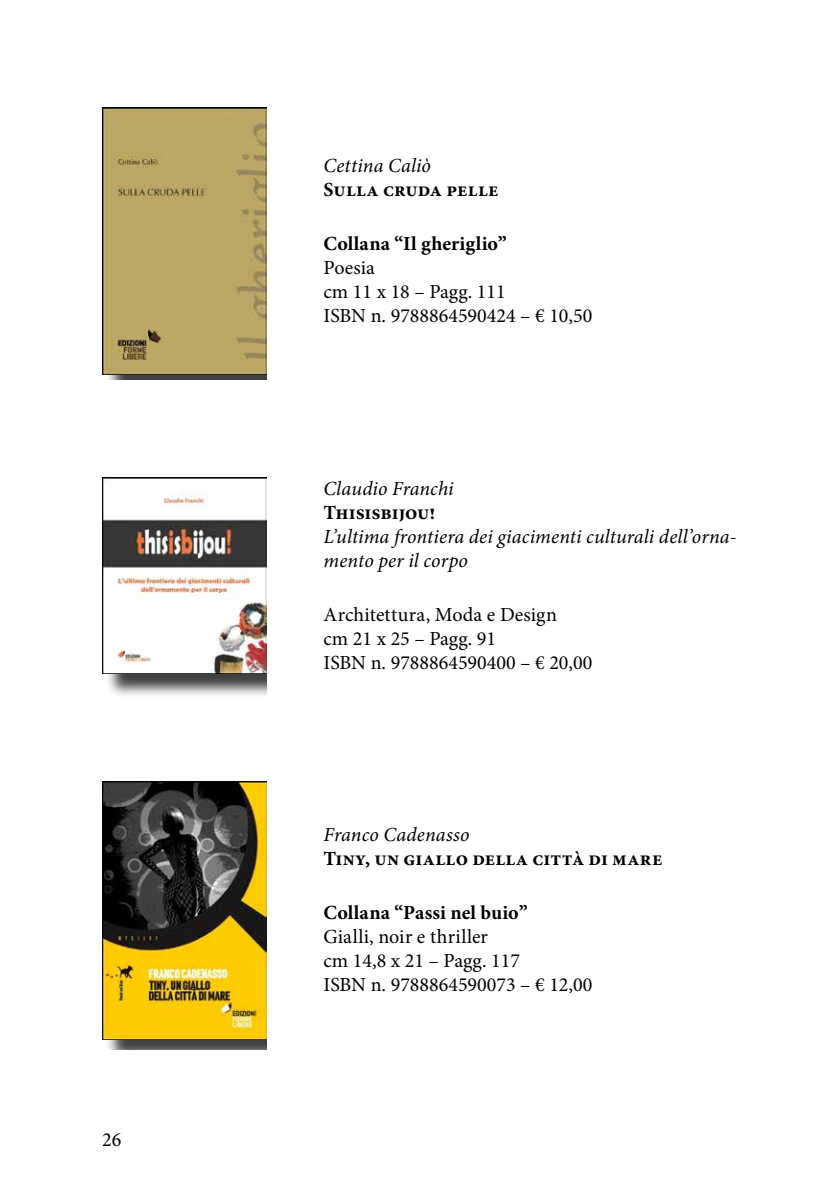
<style>
.page{position:relative;width:840px;height:1191px;background:#fff}
.page>*{position:absolute;margin:0;border:0;box-sizing:border-box;transform-origin:0 0}
.t1{font:20px/24px "Minion Pro";color:#000}
.t2{font:italic 20px/24px "Minion Pro";letter-spacing:.005em;color:#000}
.t3{font:700 20px "Minion Pro";letter-spacing:.01em;color:#000}
</style>
<div class="page">
<div style="left:105px;top:784px;width:161px;height:265px;background:#000;opacity:.75"></div>
<img style="left:102px;top:781px;width:164px;height:258px">
<div style="left:105px;top:481px;width:161px;height:217px;background:#000;opacity:.75"></div>
<img style="left:102px;top:478px;width:164px;height:195px">
<img style="left:102px;top:107px;width:164px;height:268px">
<p class="t1" style="left:102px;top:1127px;width:21px">26</p>
<p class="t2" style="left:323px;top:154px;width:109px">Cettina Caliò</p>
<p class="t3" style="left:323px;top:176px;width:176px">Sulla cruda pelle</p>
<p class="t3" style="left:323px;top:229px;width:185px">Collana “Il gheriglio”</p>
<p class="t1" style="left:323px;top:256px;width:270px">Poesia<br>cm 11 x 18 – Pagg. 111<br>ISBN n. 9788864590424 – € 10,50</p>
<p class="t2" style="left:323px;top:476px;width:132px">Claudio Franchi</p>
<p class="t3" style="left:323px;top:498px;width:113px">Thisisbijou!</p>
<p class="t2" style="left:323px;top:524px;width:414px">L’ultima frontiera dei giacimenti culturali dell’orna&shy;mento per il corpo</p>
<p class="t1" style="left:323px;top:602px;width:270px">Architettura, Moda e Design<br>cm 21 x 25 – Pagg. 91<br>ISBN n. 9788864590400 – € 20,00</p>
<p class="t2" style="left:323px;top:823px;width:147px">Franco Cadenasso</p>
<p class="t3" style="left:323px;top:845px;width:340px">Tiny, un giallo della città di mare</p>
<p class="t3" style="left:323px;top:898px;width:205px">Collana “Passi nel buio”</p>
<p class="t1" style="left:323px;top:925px;width:270px">Gialli, noir e thriller<br>cm 14,8 x 21 – Pagg. 117<br>ISBN n. 9788864590073 – € 12,00</p>
</div>
